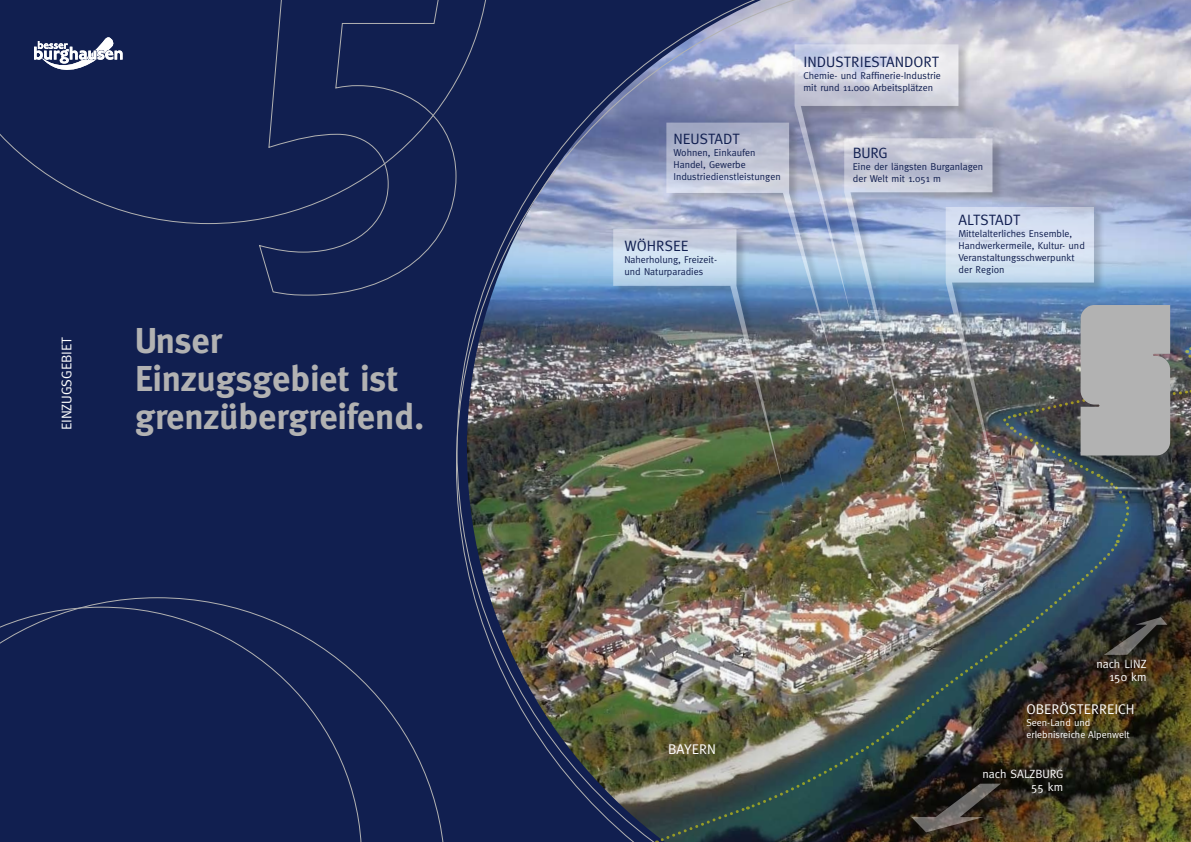
<style>
.page{position:relative;width:1191px;height:842px;background:#111f50}
.page>*{position:absolute;margin:0;border:0;box-sizing:border-box;transform-origin:0 0}
.t1{font:700 36px/38px "Meta";color:#b2b2b2}
.t2{font:15px "Meta";color:#111f50}
.t3{font:14.1px "Meta";color:#fff}
.t4{font:12px/13px "Meta";color:#fff}
.t5{font:10px/12px "Meta";color:#111f50}
.t6{font:10px/12px "Meta";color:#fff}
</style>
<div class="page">
<img style="left:456px;top:0;width:735px;height:842px">
<svg style="left:259px;top:224px;width:198px;height:72px"></svg>
<svg style="left:0;top:597px;width:444px;height:245px"></svg>
<svg style="left:0;top:0;width:490px;height:224px"></svg>
<div style="left:795px;top:45px;width:175px;height:283px;background:#1d1d1b;opacity:.5"></div>
<svg style="left:794px;top:44px;width:164px;height:259px;background:#c3c5d4"></svg>
<div style="left:667px;top:123px;width:176px;height:250px;background:#1d1d1b;opacity:.5"></div>
<svg style="left:666px;top:123px;width:167px;height:180px;background:#a8b2cc"></svg>
<div style="left:614px;top:230px;width:180px;height:270px;background:#1d1d1b;opacity:.5"></div>
<img style="left:613px;top:229px;width:171px;height:261px">
<svg style="left:844px;top:138px;width:148px;height:165px;background:#aebed7"></svg>
<svg style="left:945px;top:207px;width:149px;height:96px;background:#b9cde5"></svg>
<img style="left:656px;top:303px;width:535px;height:539px">
<h3 class="t3" style="left:58px;top:430px;width:96px;rotate:-90deg">Ei nzugsgebi et</h3>
<h1 class="t1" style="left:135px;top:322px;width:290px">Unser<br>Einzugsgebiet ist grenzübergreifend.</h1>
<h2 class="t2" style="left:673px;top:130px;width:67px">NEUSTADT</h2>
<p class="t5" style="left:673px;top:147px;width:109px">Wohnen, Einkaufen<br>Handel, Gewerbe<br>Industriedienstleistungen</p>
<h2 class="t2" style="left:624px;top:237px;width:57px">WÖHRSEE</h2>
<p class="t5" style="left:624px;top:253px;width:94px">Naherholung, Freizeit&shy;und Naturparadies</p>
<h2 class="t2" style="left:803px;top:53px;width:137px">Industri eStandort</h2>
<p class="t5" style="left:803px;top:69px;width:139px">Chemie- und Raffinerie-Industrie mit rund 11.000 Arbeitsplätzen</p>
<h2 class="t2" style="left:852px;top:144px;width:36px">BURG</h2>
<p class="t5" style="left:852px;top:161px;width:132px">Eine der längsten Burganlagen der Welt mit 1.051 m</p>
<h2 class="t2" style="left:958px;top:211px;width:63px">ALTSTADT</h2>
<p class="t5" style="left:958px;top:228px;width:128px">Mittelalterliches Ensemble,<br>Handwerkermeile, Kultur- und<br>Veranstaltungsschwerpunkt der Region</p>
<h3 class="t3" style="left:668px;top:740px;width:49px">bayern</h3>
<p class="t4" style="left:1109px;top:657px;width:39px;text-indent:-13px">nach LINZ<br>150 km</p>
<h3 class="t3" style="left:1026px;top:701px;width:95px">Oberösterreich</h3>
<p class="t6" style="left:1026px;top:717px;width:105px">Seen-Land und erlebnisreiche Alpenwelt</p>
<p class="t4" style="left:982px;top:768px;width:82px;text-align:right">nach SALZBURG<br>55 km</p>
</div>
